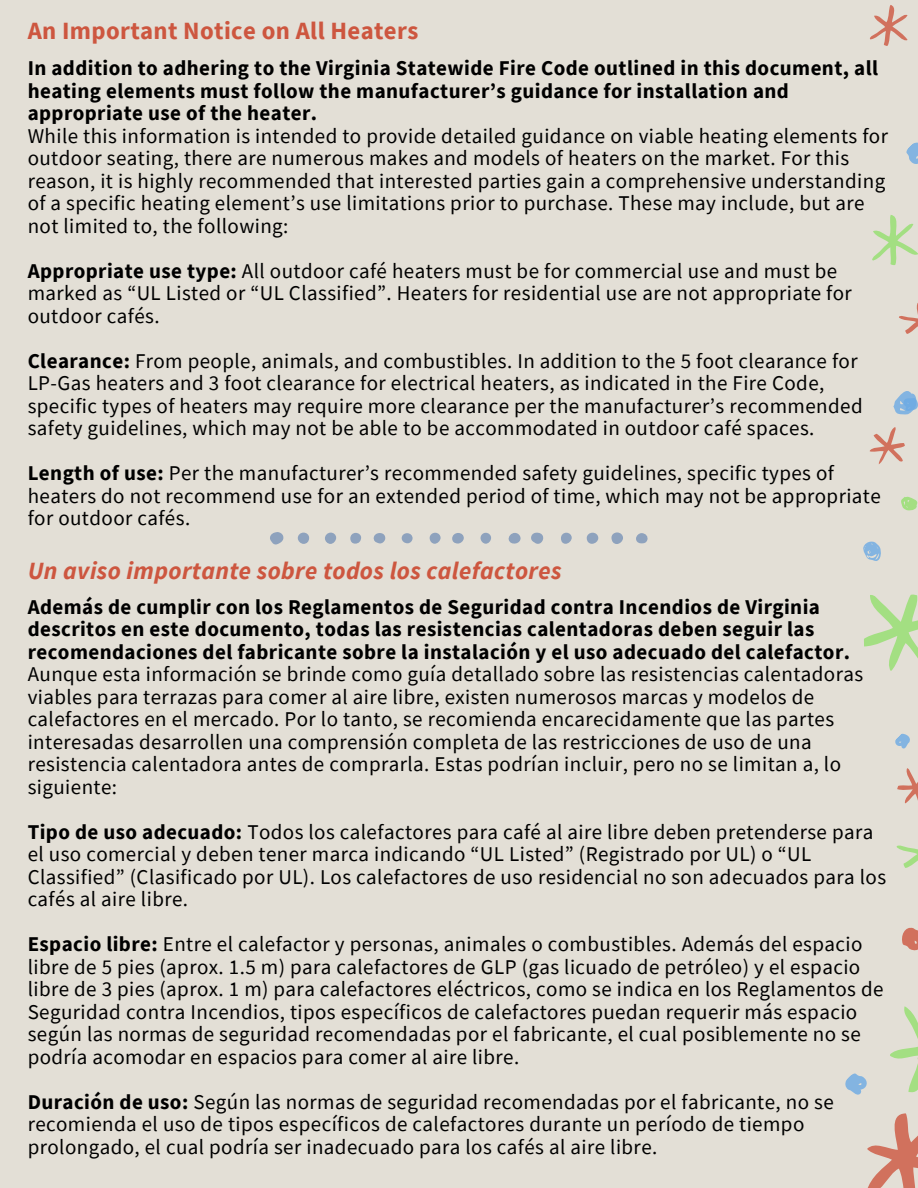
<style>
.page{position:relative;width:918px;height:1188px;background:#e3dfd6}
.page>*{position:absolute;margin:0;border:0;box-sizing:border-box;transform-origin:0 0}
.t1{font:italic 700 24.75px "Source Sans Pro";letter-spacing:.015em;color:#cd563f}
.t2{font:700 24.75px "Source Sans Pro";letter-spacing:.015em;color:#cd563f}
.t3{font:21px/22.5px "Source Sans Pro";letter-spacing:.02em;color:#000}
.t4{font:700 21px/22.5px "Source Sans Pro";letter-spacing:.02em;color:#000}
.s1{font-weight:700}
</style>
<div class="page">
<svg style="left:270px;top:532px;width:14px;height:12px"></svg>
<svg style="left:531px;top:533px;width:13px;height:11px"></svg>
<div style="left:611px;top:532px;width:12px;height:12px;background:#8ea2bd;border-radius:50%"></div>
<div style="left:587px;top:533px;width:11px;height:11px;background:#8ea2bd;border-radius:50%"></div>
<div style="left:298px;top:533px;width:11px;height:11px;background:#8ea2bd;border-radius:50%"></div>
<svg style="left:508px;top:533px;width:13px;height:11px"></svg>
<div style="left:325px;top:533px;width:11px;height:11px;background:#8ea2bd;border-radius:50%"></div>
<div style="left:452px;top:533px;width:12px;height:11px;background:#8ea2bd;border-radius:50%"></div>
<svg style="left:373px;top:533px;width:13px;height:11px"></svg>
<div style="left:561px;top:533px;width:11px;height:11px;background:#8ea2bd;border-radius:5px"></div>
<svg style="left:636px;top:533px;width:12px;height:11px"></svg>
<div style="left:430px;top:533px;width:11px;height:11px;background:#8ea2bd;border-radius:50%"></div>
<div style="left:350px;top:533px;width:11px;height:11px;background:#8ea2bd;border-radius:5px"></div>
<svg style="left:480px;top:533px;width:11px;height:11px"></svg>
<div style="left:402px;top:533px;width:11px;height:10px;background:#8ea2bd;border-radius:50%"></div>
<svg style="left:896px;top:845px;width:22px;height:23px"></svg>
<svg style="left:902px;top:927px;width:16px;height:24px"></svg>
<svg style="left:899px;top:303px;width:19px;height:31px"></svg>
<svg style="left:864px;top:594px;width:54px;height:77px"></svg>
<svg style="left:863px;top:541px;width:18px;height:20px"></svg>
<svg style="left:897px;top:768px;width:21px;height:36px"></svg>
<svg style="left:895px;top:733px;width:15px;height:16px"></svg>
<svg style="left:872px;top:215px;width:46px;height:50px"></svg>
<svg style="left:906px;top:142px;width:12px;height:22px"></svg>
<svg style="left:870px;top:5px;width:38px;height:41px"></svg>
<svg style="left:869px;top:427px;width:36px;height:37px"></svg>
<svg style="left:893px;top:391px;width:25px;height:24px"></svg>
<svg style="left:901px;top:496px;width:17px;height:15px"></svg>
<svg style="left:845px;top:1006px;width:73px;height:182px"></svg>
<p class="t2" style="left:28px;top:15px;width:392px">An Important Notice on All Heaters</p>
<p class="t4" style="left:28px;top:57px;width:852px">In addition to adhering to the Virginia Statewide Fire Code outlined in this document, all heating elements must follow the manufacturer’s guidance for installation and appropriate use of the heater.</p>
<p class="t3" style="left:28px;top:124px;width:862px">While this information is intended to provide detailed guidance on viable heating elements for outdoor seating, there are numerous makes and models of heaters on the market. For this reason, it is highly recommended that interested parties gain a comprehensive understanding of a specific heating element’s use limitations prior to purchase. These may include, but are not limited to, the following:</p>
<p class="t3" style="left:28px;top:259px;width:826px"><span class="s1">Appropriate use type:</span> All outdoor café heaters must be for commercial use and must be marked as “UL Listed or “UL Classified”. Heaters for residential use are not appropriate for outdoor cafés.</p>
<p class="t3" style="left:28px;top:349px;width:837px"><span class="s1">Clearance:</span> From people, animals, and combustibles. In addition to the 5 foot clearance for LP-Gas heaters and 3 foot clearance for electrical heaters, as indicated in the Fire Code, specific types of heaters may require more clearance per the manufacturer’s recommended safety guidelines, which may not be able to be accommodated in outdoor café spaces.</p>
<p class="t3" style="left:28px;top:462px;width:855px"><span class="s1">Length of use:</span> Per the manufacturer’s recommended safety guidelines, specific types of heaters do not recommend use for an extended period of time, which may not be appropriate for outdoor cafés.</p>
<p class="t1" style="left:28px;top:554px;width:535px">Un aviso importante sobre todos los calefactores</p>
<p class="t4" style="left:28px;top:595px;width:824px">Además de cumplir con los Reglamentos de Seguridad contra Incendios de Virginia descritos en este documento, todas las resistencias calentadoras deben seguir las recomendaciones del fabricante sobre la instalación y el uso adecuado del calefactor.</p>
<p class="t3" style="left:28px;top:663px;width:837px">Aunque esta información se brinde como guía detallado sobre las resistencias calentadoras viables para terrazas para comer al aire libre, existen numerosos marcas y modelos de calefactores en el mercado. Por lo tanto, se recomienda encarecidamente que las partes interesadas desarrollen una comprensión completa de las restricciones de uso de una resistencia calentadora antes de comprarla. Estas podrían incluir, pero no se limitan a, lo siguiente:</p>
<p class="t3" style="left:28px;top:820px;width:860px"><span class="s1">Tipo de uso adecuado:</span> Todos los calefactores para café al aire libre deben pretenderse para el uso comercial y deben tener marca indicando “UL Listed” (Registrado por UL) o “UL Classified” (Clasificado por UL). Los calefactores de uso residencial no son adecuados para los cafés al aire libre.</p>
<p class="t3" style="left:28px;top:933px;width:857px"><span class="s1">Espacio libre:</span> Entre el calefactor y personas, animales o combustibles. Además del espacio libre de 5 pies (aprox. 1.5 m) para calefactores de GLP (gas licuado de petróleo) y el espacio libre de 3 pies (aprox. 1 m) para calefactores eléctricos, como se indica en los Reglamentos de Seguridad contra Incendios, tipos específicos de calefactores puedan requerir más espacio según las normas de seguridad recomendadas por el fabricante, el cual posiblemente no se podría acomodar en espacios para comer al aire libre.</p>
<p class="t3" style="left:28px;top:1090px;width:808px"><span class="s1">Duración de uso:</span> Según las normas de seguridad recomendadas por el fabricante, no se recomienda el uso de tipos específicos de calefactores durante un período de tiempo prolongado, el cual podría ser inadecuado para los cafés al aire libre.</p>
</div>
